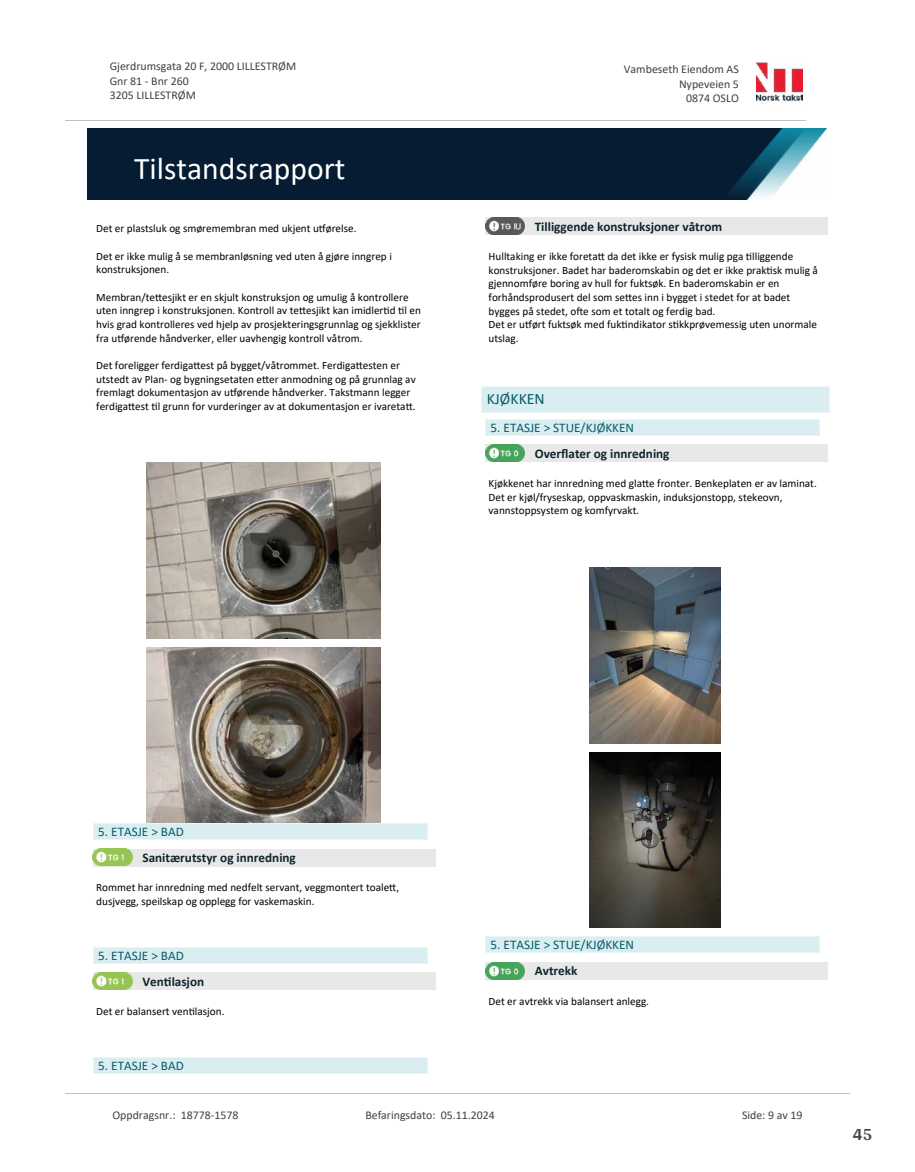
<style>
.page{position:relative;width:915px;height:1172px;background:#fff}
.page>*{position:absolute;margin:0;border:0;box-sizing:border-box;transform-origin:0 0}
.t1{font:31.65px "Calibri";color:#fff}
.t2{font:700 18px "Arya";color:#414749}
.t3{font:15.75px "Calibri";color:#065c69}
.t4{font:700 13.2px "Calibri";color:#0f252c}
.t5{font:13.2px "Calibri";color:#065c69}
.t6{font:11.85px/14.5px "Calibri";color:#404040}
.t7{font:11.25px/13.6px "Calibri";color:#000}
</style>
<div class="page">
<img style="left:146px;top:463px;width:234px;height:175px">
<img style="left:146px;top:647px;width:234px;height:176px">
<div style="left:93px;top:849px;width:342px;height:17px;background:#e8e8e8"></div>
<img style="left:93px;top:849px;width:39px;height:17px">
<div style="left:93px;top:823px;width:334px;height:16px;background:#daeef2"></div>
<svg style="left:93px;top:824px;width:1px;height:15px"></svg>
<svg style="left:427px;top:823px;width:1px;height:17px"></svg>
<hr style="left:93px;top:823px;width:334px;height:1px;background:#eaf5f7">
<hr style="left:93px;top:839px;width:334px;height:1px;background:#eaf5f7">
<div style="left:93px;top:973px;width:342px;height:17px;background:#e8e8e8"></div>
<svg style="left:97px;top:977px;width:36px;height:13px"></svg>
<img style="left:93px;top:972px;width:39px;height:17px">
<div style="left:93px;top:947px;width:334px;height:16px;background:#daeef2"></div>
<svg style="left:93px;top:948px;width:1px;height:15px"></svg>
<svg style="left:427px;top:947px;width:1px;height:16px"></svg>
<hr style="left:93px;top:947px;width:334px;height:1px;background:#eaf5f7">
<hr style="left:93px;top:963px;width:334px;height:1px;background:#eaf5f7">
<div style="left:93px;top:1057px;width:334px;height:16px;background:#daeef2"></div>
<svg style="left:93px;top:1058px;width:1px;height:15px"></svg>
<svg style="left:427px;top:1057px;width:1px;height:16px"></svg>
<hr style="left:93px;top:1057px;width:334px;height:1px;background:#eaf5f7">
<hr style="left:93px;top:1073px;width:334px;height:1px;background:#eaf5f7">
<div style="left:485px;top:218px;width:342px;height:17px;background:#e8e8e8"></div>
<svg style="left:490px;top:222px;width:35px;height:13px"></svg>
<img style="left:485px;top:218px;width:39px;height:16px">
<div style="left:481px;top:386px;width:347px;height:27px;background:#daeef2"></div>
<svg style="left:481px;top:387px;width:1px;height:25px"></svg>
<svg style="left:828px;top:387px;width:1px;height:25px"></svg>
<hr style="left:481px;top:386px;width:348px;height:1px;background:#eaf5f7">
<hr style="left:481px;top:412px;width:348px;height:1px;background:#eaf5f7">
<div style="left:485px;top:445px;width:342px;height:17px;background:#e8e8e8"></div>
<img style="left:485px;top:445px;width:39px;height:17px">
<div style="left:485px;top:419px;width:334px;height:16px;background:#daeef2"></div>
<svg style="left:485px;top:420px;width:1px;height:15px"></svg>
<svg style="left:819px;top:419px;width:1px;height:16px"></svg>
<hr style="left:485px;top:419px;width:334px;height:1px;background:#eaf5f7">
<hr style="left:485px;top:435px;width:334px;height:1px;background:#eaf5f7">
<img style="left:589px;top:567px;width:131px;height:176px">
<img style="left:589px;top:752px;width:131px;height:176px">
<div style="left:485px;top:962px;width:342px;height:17px;background:#e8e8e8"></div>
<img style="left:485px;top:962px;width:39px;height:17px">
<div style="left:485px;top:937px;width:334px;height:16px;background:#daeef2"></div>
<svg style="left:485px;top:937px;width:1px;height:16px"></svg>
<svg style="left:819px;top:936px;width:1px;height:17px"></svg>
<hr style="left:485px;top:936px;width:334px;height:1px;background:#eaf5f7">
<hr style="left:485px;top:953px;width:334px;height:1px;background:#eaf5f7">
<img style="left:756px;top:62px;width:46px;height:40px">
<hr style="left:65px;top:120px;width:740px;height:1px;background:#c0c0c0">
<img style="left:88px;top:129px;width:738px;height:71px">
<hr style="left:65px;top:1093px;width:784px;height:1px;background:#c0c0c0">
<p class="t6" style="left:110px;top:59px;width:188px">Gjerdrumsgata 20 F, 2000 LILLESTRØM<br>Gnr 81 - Bnr 260<br>3205 LILLESTRØM</p>
<p class="t6" style="left:623px;top:62px;width:116px">Vambeseth Eiendom AS</p>
<p class="t6" style="left:678px;top:76px;width:61px">Nypeveien 5</p>
<p class="t6" style="left:685px;top:90px;width:54px">0874 OSLO</p>
<h1 class="t1" style="left:134px;top:147px;width:213px">Tilstandsrapport</h1>
<p class="t7" style="left:96px;top:222px;width:262px">Det er plastsluk og smøremembran med ukjent u琀昀ørelse.</p>
<p class="t7" style="left:96px;top:249px;width:297px">Det er ikke mulig å se membranløsning ved uten å gjøre inngrep i konstruksjonen.</p>
<p class="t7" style="left:96px;top:290px;width:326px">Membran/te琀琀esjikt er en skjult konstruksjon og umulig å kontrollere uten inngrep i konstruksjonen. Kontroll av te琀琀esjikt kan imidler琀椀d 琀椀l en hvis grad kontrolleres ved hjelp av prosjekteringsgrunnlag og sjekklister fra u琀昀ørende håndverker, eller uavhengig kontroll våtrom.</p>
<p class="t7" style="left:96px;top:358px;width:321px">Det foreligger ferdiga琀琀est på bygget/våtrommet. Ferdiga琀琀esten er utstedt av Plan- og bygningsetaten e琀琀er anmodning og på grunnlag av fremlagt dokumentasjon av u琀昀ørende håndverker. Takstmann legger ferdiga琀琀est 琀椀l grunn for vurderinger av at dokumentasjon er ivareta琀琀.</p>
<p class="t4" style="left:534px;top:217px;width:189px">Tilliggende konstruksjoner våtrom</p>
<p class="t7" style="left:488px;top:249px;width:331px">Hulltaking er ikke foreta琀琀 da det ikke er fysisk mulig pga 琀椀lliggende konstruksjoner. Badet har baderomskabin og det er ikke prak琀椀sk mulig å gjennomføre boring av hull for fuktsøk. En baderomskabin er en forhåndsprodusert del som se琀琀es inn i bygget i stedet for at badet bygges på stedet, o昀琀e som et totalt og ferdig bad.<br>Det er u琀昀ørt fuktsøk med fuk琀椀ndikator s琀椀kkprøvemessig uten unormale utslag.</p>
<h3 class="t3" style="left:486px;top:388px;width:60px">KJØKKEN</h3>
<p class="t5" style="left:490px;top:418px;width:145px">5. ETASJE &gt; STUE/KJØKKEN</p>
<p class="t4" style="left:534px;top:444px;width:136px">Over昀氀ater og innredning</p>
<p class="t7" style="left:488px;top:476px;width:330px">Kjøkkenet har innredning med gla琀琀e fronter. Benkeplaten er av laminat.<br>Det er kjøl/fryseskap, oppvaskmaskin, induksjonstopp, stekeovn, vannstoppsystem og komfyrvakt.</p>
<p class="t5" style="left:98px;top:822px;width:87px">5. ETASJE &gt; BAD</p>
<p class="t4" style="left:142px;top:848px;width:155px">Sanitærutstyr og innredning</p>
<p class="t7" style="left:96px;top:880px;width:304px">Rommet har innredning med nedfelt servant, veggmontert toale琀琀, dusjvegg, speilskap og opplegg for vaskemaskin.</p>
<p class="t5" style="left:98px;top:946px;width:87px">5. ETASJE &gt; BAD</p>
<p class="t4" style="left:142px;top:972px;width:63px">Ven琀椀lasjon</p>
<p class="t7" style="left:96px;top:1004px;width:130px">Det er balansert ven琀椀lasjon.</p>
<p class="t5" style="left:98px;top:1056px;width:87px">5. ETASJE &gt; BAD</p>
<p class="t5" style="left:490px;top:936px;width:145px">5. ETASJE &gt; STUE/KJØKKEN</p>
<p class="t4" style="left:534px;top:961px;width:44px">Avtrekk</p>
<p class="t7" style="left:488px;top:994px;width:162px">Det er avtrekk via balansert anlegg.</p>
<p class="t6" style="left:112px;top:1107px;width:127px">Oppdragsnr.: 18778-1578</p>
<p class="t6" style="left:365px;top:1107px;width:131px">Befaringsdato: 05.11.2024</p>
<p class="t6" style="left:741px;top:1107px;width:62px">Side: 9 av 19</p>
<h2 class="t2" style="left:852px;top:1123px;width:21px">45</h2>
</div>
